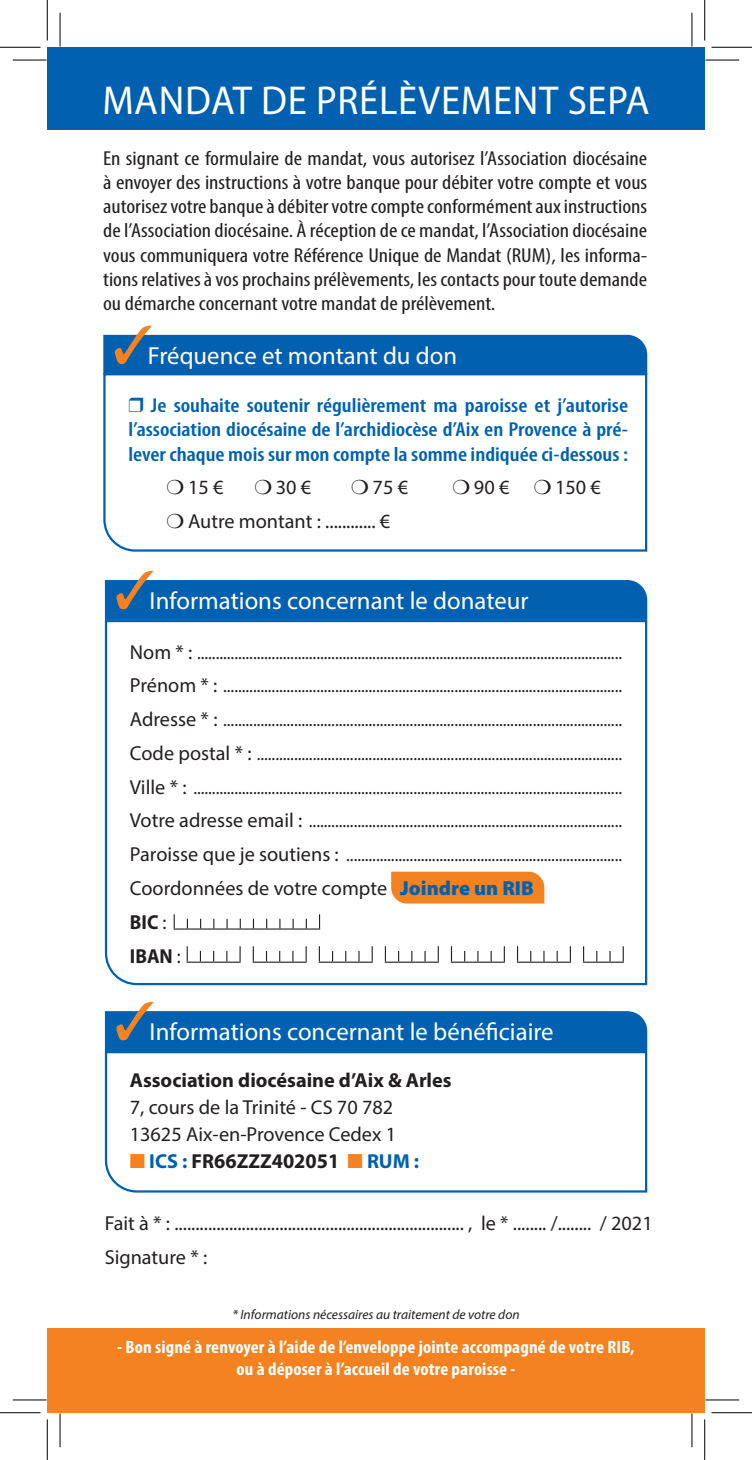
<style>
.page{position:relative;width:752px;height:1460px;background:#fff}
.page>*{position:absolute;margin:0;border:0;box-sizing:border-box;transform-origin:0 0}
.t1{font:40.5px "Myriad Pro";letter-spacing:.02em;color:#fff;scale:.96 1}
.t2{font:24.75px "Myriad Pro";color:#fff}
.t3{font:condensed 20.25px/24.3px "Myriad Pro";color:#231f20;text-align:justify;scale:1.14 1}
.t4{font:20.25px/33.8px "Myriad Pro";color:#231f20}
.t5{font:600 condensed 20.25px/24.3px "Myriad Pro";color:#0161b0;text-align:justify;scale:1.14 1}
.t6{font:700 20.25px "Myriad Pro";color:#0161b0}
.t7{font:18px/33.8px "Myriad Pro";color:#231f20;text-align:justify}
.t8{font:700 condensed 18px/21.6px "Myriad Pro";letter-spacing:.01em;color:#fff;text-align:center;scale:1.05 1}
.t9{font:italic 13.5px "Myriad Pro";color:#231f20}
.s1{color:#f58220}
.s2{font-size:20.25px}
.s3{font-weight:900;color:#0161b0}
.s4{font-weight:700}
.s5{font-size:19.8px}
.s6{color:#231f20}
.s7{font-size:20.93px;color:#231f20}
</style>
<div class="page">
<div style="left:47px;top:47px;width:657px;height:37px;background:#0161b0"></div>
<div style="left:47px;top:66px;width:657px;height:64px;background:#0161b0"></div>
<div style="left:105px;top:1011px;width:542px;height:38px;background:#0161b0"></div>
<svg style="left:104px;top:1049px;width:544px;height:144px"></svg>
<div style="left:105px;top:580px;width:542px;height:39px;background:#0161b0"></div>
<svg style="left:104px;top:619px;width:544px;height:367px"></svg>
<svg style="left:187px;top:946px;width:53px;height:16px"></svg>
<div style="left:200px;top:941px;width:14px;height:9px;background:#fff"></div>
<div style="left:214px;top:941px;width:13px;height:9px;background:#fff"></div>
<svg style="left:253px;top:946px;width:53px;height:16px"></svg>
<div style="left:266px;top:941px;width:14px;height:9px;background:#fff"></div>
<div style="left:280px;top:941px;width:13px;height:9px;background:#fff"></div>
<svg style="left:319px;top:946px;width:53px;height:16px"></svg>
<div style="left:332px;top:941px;width:14px;height:9px;background:#fff"></div>
<div style="left:346px;top:941px;width:13px;height:9px;background:#fff"></div>
<svg style="left:385px;top:946px;width:54px;height:16px"></svg>
<div style="left:398px;top:941px;width:14px;height:9px;background:#fff"></div>
<div style="left:412px;top:941px;width:13px;height:9px;background:#fff"></div>
<svg style="left:451px;top:946px;width:54px;height:16px"></svg>
<div style="left:464px;top:941px;width:14px;height:9px;background:#fff"></div>
<div style="left:478px;top:941px;width:13px;height:9px;background:#fff"></div>
<svg style="left:517px;top:946px;width:54px;height:16px"></svg>
<div style="left:530px;top:941px;width:14px;height:9px;background:#fff"></div>
<div style="left:544px;top:941px;width:13px;height:9px;background:#fff"></div>
<svg style="left:583px;top:946px;width:40px;height:16px"></svg>
<div style="left:596px;top:941px;width:14px;height:9px;background:#fff"></div>
<div style="left:187px;top:909px;width:13px;height:9px;background:#fff"></div>
<div style="left:200px;top:909px;width:14px;height:9px;background:#fff"></div>
<div style="left:214px;top:909px;width:13px;height:9px;background:#fff"></div>
<div style="left:227px;top:909px;width:13px;height:9px;background:#fff"></div>
<div style="left:240px;top:909px;width:13px;height:9px;background:#fff"></div>
<div style="left:253px;top:909px;width:14px;height:9px;background:#fff"></div>
<div style="left:267px;top:909px;width:13px;height:9px;background:#fff"></div>
<div style="left:280px;top:909px;width:13px;height:9px;background:#fff"></div>
<div style="left:293px;top:909px;width:14px;height:9px;background:#fff"></div>
<svg style="left:174px;top:914px;width:146px;height:15px"></svg>
<div style="left:103px;top:335px;width:544px;height:37px;background:#0161b0"></div>
<svg style="left:103px;top:372px;width:545px;height:180px"></svg>
<div style="left:47px;top:1367px;width:657px;height:45px;background:#f58220"></div>
<div style="left:47px;top:1328px;width:657px;height:52px;background:#f58220"></div>
<div style="left:391px;top:871px;width:153px;height:32px;background:#f58220"></div>
<hr style="left:13px;top:60px;width:34px;height:1px;background:#000">
<hr style="left:705px;top:60px;width:34px;height:1px;background:#000">
<hr style="left:13px;top:1399px;width:34px;height:1px;background:#000">
<hr style="left:705px;top:1399px;width:34px;height:1px;background:#000">
<hr style="left:60px;top:13px;width:1px;height:34px;background:#000">
<hr style="left:60px;top:1413px;width:1px;height:34px;background:#000">
<hr style="left:691px;top:13px;width:1px;height:34px;background:#000">
<hr style="left:691px;top:1413px;width:1px;height:34px;background:#000">
<hr style="left:0;top:47px;width:40px;height:1px;background:#000">
<hr style="left:711px;top:47px;width:40px;height:1px;background:#000">
<hr style="left:0;top:1412px;width:40px;height:1px;background:#000">
<hr style="left:711px;top:1412px;width:40px;height:1px;background:#000">
<hr style="left:47px;top:0;width:1px;height:40px;background:#000">
<hr style="left:47px;top:1419px;width:1px;height:40px;background:#000">
<hr style="left:704px;top:0;width:1px;height:40px;background:#000">
<hr style="left:704px;top:1419px;width:1px;height:40px;background:#000">
<h1 class="t1" style="left:102px;top:75px;width:571px">MANDAT DE PRÉLÈVEMENT SEPA</h1>
<p class="t3" style="left:103px;top:145px;width:479px">En signant ce formulaire de mandat, vous autorisez l’Association diocésaine à envoyer des instructions à votre banque pour débiter votre compte et vous autorisez votre banque à débiter votre compte conformément aux instructions de l’Association diocésaine. À réception de ce mandat, l’Association diocésaine vous communiquera votre Référence Unique de Mandat (RUM), les informa&shy;tions relatives à vos prochains prélèvements, les contacts pour toute demande ou démarche concernant votre mandat de prélèvement.</p>
<h2 class="t2" style="left:113px;top:340px;width:346px"><span class="s1">✓</span>Fréquence et montant du don</h2>
<p class="t5" style="left:128px;top:393px;width:440px">❒ Je souhaite soutenir régulièrement ma paroisse et j’autorise l’association diocésaine de l’archidiocèse d’Aix en Provence à pré&shy;lever chaque mois sur mon compte la somme indiquée ci-dessous :</p>
<p class="t4" style="left:167px;top:470px;width:58px">❍15 €</p>
<p class="t4" style="left:254px;top:470px;width:58px">❍30 €</p>
<p class="t4" style="left:351px;top:470px;width:58px">❍75 €</p>
<p class="t4" style="left:452px;top:470px;width:150px">❍90 € ❍150 €</p>
<p class="t4" style="left:167px;top:504px;width:225px">❍ Autre montant : ............ €</p>
<h2 class="t2" style="left:114px;top:585px;width:415px"><span class="s1">✓</span>Informations concernant le donateur</h2>
<p class="t7" style="left:130px;top:635px;width:493px"><span class="s2">Nom * :</span> ..................................................................................................................<br><span class="s2">Prénom * :</span> ...........................................................................................................<br><span class="s2">Adresse * :</span> ...........................................................................................................<br><span class="s2">Code postal * :</span> ..................................................................................................<br><span class="s2">Ville * :</span> ...................................................................................................................<br><span class="s2">Votre adresse email :</span> ....................................................................................<br><span class="s2">Paroisse que je soutiens :</span> ..........................................................................</p>
<p class="t4" style="left:130px;top:871px;width:405px">Coordonnées de votre compte <span class="s3">Joindre un RIB<br></span><span class="s4">BIC</span> :<br><span class="s4">IBAN</span> :</p>
<h2 class="t2" style="left:114px;top:1016px;width:441px"><span class="s1">✓</span>Informations concernant le bénéficiaire</h2>
<p class="t4" style="left:130px;top:1066px;width:323px;line-height:27px"><span class="s4">Association diocésaine d’Aix &amp; Arles<br></span>7, cours de la Trinité - <span class="s5">CS</span> 70 782<br>13625 Aix-en-Provence Cedex 1</p>
<p class="t6" style="left:130px;top:1147px;width:291px"><span class="s1">■</span> ICS : <span class="s6">FR</span><span class="s7">66</span><span class="s6">ZZZ</span><span class="s7">402051</span> <span class="s1">■</span> RUM :</p>
<p class="t4" style="left:105px;top:1206px;width:549px">Fait à * : ..................................................................... , le * ........ /........ / 2021<br>Signature * :</p>
<p class="t9" style="left:232px;top:1306px;width:288px">* Informations nécessaires au traitement de votre don</p>
<p class="t8" style="left:117px;top:1335px;width:494px">- Bon signé à renvoyer à l’aide de l’enveloppe jointe accompagné de votre RIB, ou à déposer à l’accueil de votre paroisse -</p>
</div>
